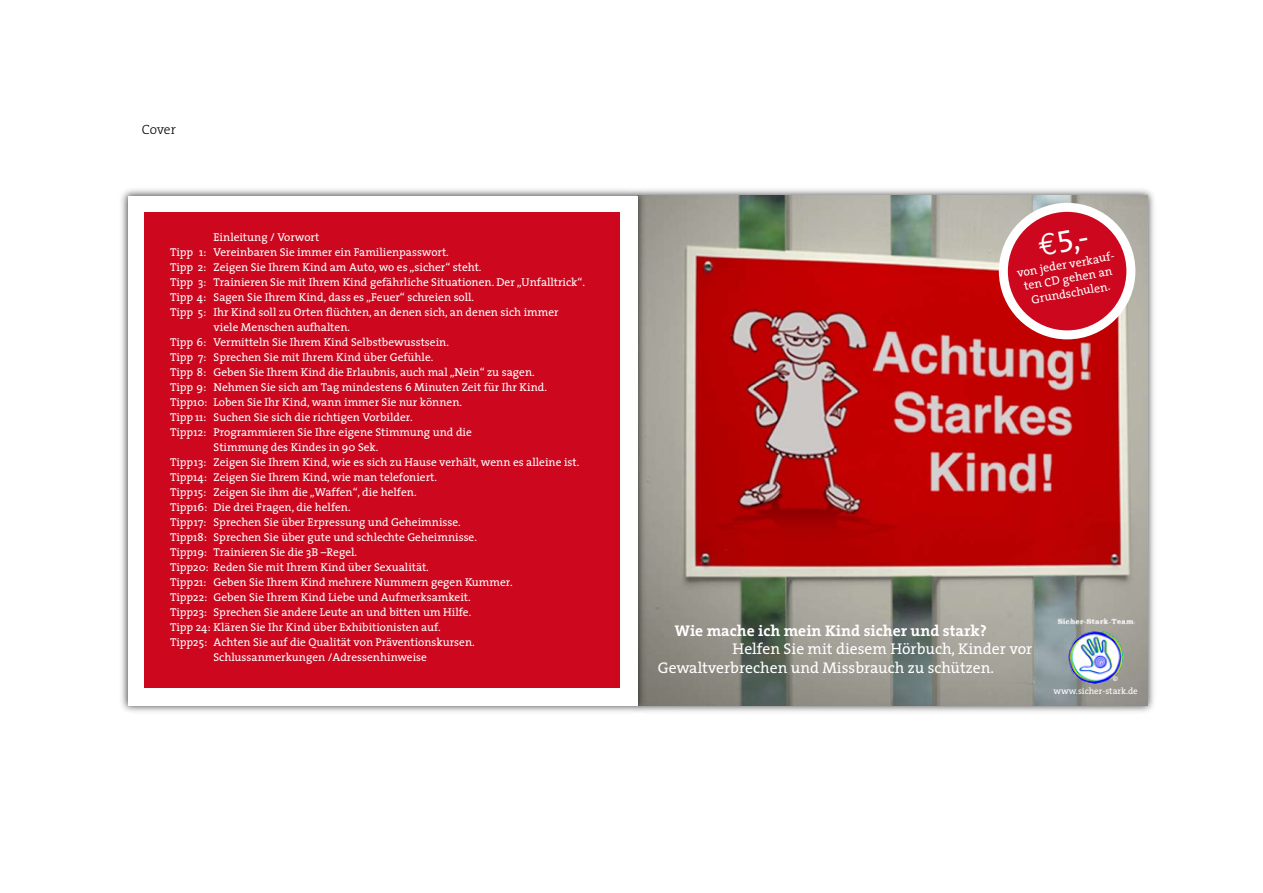
<style>
.page{position:relative;width:1263px;height:893px;background:#fff}
.page>*{position:absolute;margin:0;border:0;box-sizing:border-box;transform-origin:0 0}
.t1{font:31.05px "The Serif Expert";color:#fff}
.t2{font:15.6px/18.8px "The Serif";color:#fff}
.t3{font:700 15.6px "The Serif";color:#fff}
.t4{font:700 13.5px/16.2px "The Serif";color:#fff}
.t5{font:300 13.5px "The Serif";letter-spacing:-.01em;color:#000}
.t6{font:12px/14.4px "The Serif";color:#fff;text-align:center}
.t7{font:11.4px "The Serif";color:#fff}
.t8{font:9px "The Serif";color:#fff}
.t9{font:6.75px "The Serif";color:#fff}
.s1{font-family:"Euro Mono"}
</style>
<div class="page">
<div style="left:628px;top:187px;width:529px;height:528px;background:#000;opacity:.75"></div>
<img style="left:647px;top:196px;width:500px;height:509px">
<div style="left:119px;top:187px;width:528px;height:528px;background:#000;opacity:.75"></div>
<div style="left:128px;top:196px;width:509px;height:509px;background:#fff"></div>
<div style="left:144px;top:212px;width:476px;height:476px;background:#cc071e"></div>
<img style="left:1056px;top:615px;width:78px;height:68px">
<div style="left:1003px;top:207px;width:128px;height:128px;background:#cc071e;border-radius:50%"></div>
<div style="left:999px;top:203px;width:136px;height:136px;border:9px solid #fff;border-radius:50%"></div>
<p class="t5" style="left:142px;top:118px;width:36px">Cover</p>
<p class="t7" style="left:214px;top:228px;width:107px">Einleitung / Vorwort</p>
<p class="t7" style="left:170px;top:243px;width:280px">Tipp 1: Vereinbaren Sie immer ein Familienpasswort.</p>
<p class="t7" style="left:170px;top:258px;width:313px">Tipp 2: Zeigen Sie Ihrem Kind am Auto, wo es „sicher“ steht.</p>
<p class="t7" style="left:170px;top:273px;width:416px">Tipp 3: Trainieren Sie mit Ihrem Kind gefährliche Situationen. Der „Unfalltrick“.</p>
<p class="t7" style="left:170px;top:288px;width:306px">Tipp 4: Sagen Sie Ihrem Kind, dass es „Feuer“ schreien soll.</p>
<p class="t7" style="left:170px;top:303px;width:390px">Tipp 5: Ihr Kind soll zu Orten flüchten, an denen sich, an denen sich immer</p>
<p class="t7" style="left:214px;top:318px;width:138px">viele Menschen aufhalten.</p>
<p class="t7" style="left:170px;top:333px;width:280px">Tipp 6: Vermitteln Sie Ihrem Kind Selbstbewusstsein.</p>
<p class="t7" style="left:170px;top:348px;width:265px">Tipp 7: Sprechen Sie mit Ihrem Kind über Gefühle.</p>
<p class="t7" style="left:170px;top:363px;width:366px">Tipp 8: Geben Sie Ihrem Kind die Erlaubnis, auch mal „Nein“ zu sagen.</p>
<p class="t7" style="left:170px;top:378px;width:378px">Tipp 9: Nehmen Sie sich am Tag mindestens 6 Minuten Zeit für Ihr Kind.</p>
<p class="t7" style="left:170px;top:393px;width:293px">Tipp10: Loben Sie Ihr Kind, wann immer Sie nur können.</p>
<p class="t7" style="left:170px;top:408px;width:244px">Tipp 11: Suchen Sie sich die richtigen Vorbilder.</p>
<p class="t7" style="left:170px;top:423px;width:303px">Tipp12: Programmieren Sie Ihre eigene Stimmung und die</p>
<p class="t7" style="left:214px;top:438px;width:166px">Stimmung des Kindes in 90 Sek.</p>
<p class="t7" style="left:170px;top:453px;width:411px">Tipp13: Zeigen Sie Ihrem Kind, wie es sich zu Hause verhält, wenn es alleine ist.</p>
<p class="t7" style="left:170px;top:468px;width:269px">Tipp14: Zeigen Sie Ihrem Kind, wie man telefoniert.</p>
<p class="t7" style="left:170px;top:483px;width:248px">Tipp15: Zeigen Sie ihm die „Waffen“, die helfen.</p>
<p class="t7" style="left:170px;top:498px;width:182px">Tipp16: Die drei Fragen, die helfen.</p>
<p class="t7" style="left:170px;top:513px;width:292px">Tipp17: Sprechen Sie über Erpressung und Geheimnisse.</p>
<p class="t7" style="left:170px;top:528px;width:308px">Tipp18: Sprechen Sie über gute und schlechte Geheimnisse.</p>
<p class="t7" style="left:170px;top:543px;width:189px">Tipp19: Trainieren Sie die 3B –Regel.</p>
<p class="t7" style="left:170px;top:558px;width:260px">Tipp20: Reden Sie mit Ihrem Kind über Sexualität.</p>
<p class="t7" style="left:170px;top:573px;width:344px">Tipp21: Geben Sie Ihrem Kind mehrere Nummern gegen Kummer.</p>
<p class="t7" style="left:170px;top:588px;width:302px">Tipp22: Geben Sie Ihrem Kind Liebe und Aufmerksamkeit.</p>
<p class="t7" style="left:170px;top:603px;width:303px">Tipp23: Sprechen Sie andere Leute an und bitten um Hilfe.</p>
<p class="t7" style="left:170px;top:618px;width:272px">Tipp 24: Klären Sie Ihr Kind über Exhibitionisten auf.</p>
<p class="t7" style="left:170px;top:633px;width:306px">Tipp25: Achten Sie auf die Qualität von Präventionskursen.</p>
<p class="t7" style="left:214px;top:648px;width:215px">Schlussanmerkungen /Adressenhinweise</p>
<p class="t4" style="left:159px;top:619px;width:330px;text-indent:62px">Helfen Sie mit diesem Hörbuch, Kinder vor<br>Gewaltverbrechen und Missbrauch zu schützen.</p>
<h1 class="t1" style="left:1034px;top:220px;width:50px;rotate:-10deg"><span class="s1">€</span>5,–</h1>
<p class="t6" style="left:1016px;top:265px;width:99px;rotate:-10deg">von jeder verkauf&shy;ten CD gehen an<br>Grundschulen.</p>
<h2 class="t3" style="left:675px;top:617px;width:313px">Wie mache ich mein Kind sicher und stark?</h2>
<h2 class="t2" style="left:658px;top:639px;width:376px;text-indent:75px">Helfen Sie mit diesem Hörbuch, Kinder vor<br>Gewaltverbrechen und Missbrauch zu schützen.</h2>
<p class="t9" style="left:1113px;top:673px;width:7px">©</p>
<p class="t8" style="left:1053px;top:684px;width:86px">www.sicher-stark.de</p>
</div>
